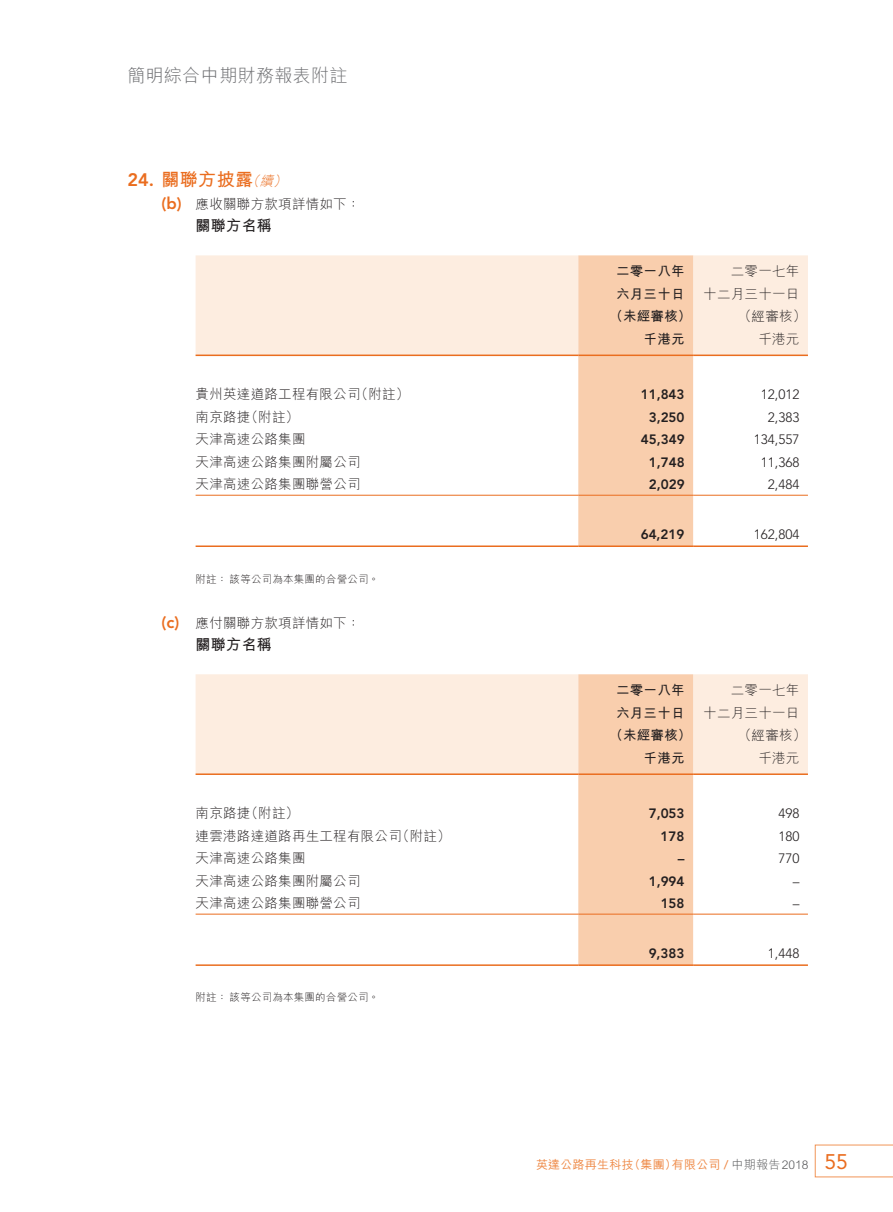
<style>
.page{position:relative;width:893px;height:1212px;background:#fff}
.page>*{position:absolute;margin:0;border:0;box-sizing:border-box;transform-origin:0 0}
.t1{font:300 18px "M Hei HK";letter-spacing:.02em;color:#6c6d70}
._01_H1{font:700 18px "M Hei HK";letter-spacing:.02em;color:#ea6d1f}
._03_H3{font:700 15px "M Hei HK";letter-spacing:.02em;color:#231f20}
._50_Table_txt{font:300 13.5px "M Hei HK";letter-spacing:.02em;color:#231f20}
._50_Table_txt-2{font:800 13.5px "Avenir LT Std";color:#231f20}
._50_Table_txt-3{font:300 13.5px "Avenir LT Std";color:#231f20}
._50_Table_txt-4{font:700 13.5px "M Hei HK";letter-spacing:.02em;color:#231f20}
._00_txt{font:300 13.5px "M Hei HK";letter-spacing:.02em;color:#231f20}
.t2{font:500 12px "M Hei HK";letter-spacing:.02em;color:#ee8743}
._06_Notes{font:300 10.5px "M Hei HK";letter-spacing:.02em;color:#231f20}
.s1{font-family:"Avenir LT Std";font-weight:800}
.s2{font-weight:300;font-style:italic;font-size:13.5px}
.s3{font-family:"Avenir LT Std";font-weight:800;font-size:16.5px;color:#ea6d1f}
.s4{font-family:"Avenir LT Std"}
.s5{font-weight:300;color:#57585a}
.s6{font-family:"Avenir LT Std";font-weight:400;font-size:21px;color:#ea6d1f}
</style>
<div class="page">
<svg style="left:815px;top:1144px;width:78px;height:33px"></svg>
<div style="left:196px;top:255px;width:612px;height:99px;background:#fdede0"></div>
<div style="left:578px;top:255px;width:115px;height:290px;background:#f9cead"></div>
<hr style="left:196px;top:354px;width:382px;height:2px;background:#ea6d1f">
<hr style="left:578px;top:354px;width:115px;height:2px;background:#ea6d1f">
<hr style="left:693px;top:354px;width:115px;height:2px;background:#ea6d1f">
<hr style="left:196px;top:495px;width:382px;height:1px;background:#ea6d1f">
<hr style="left:578px;top:495px;width:115px;height:1px;background:#ea6d1f">
<hr style="left:693px;top:495px;width:115px;height:1px;background:#ea6d1f">
<hr style="left:196px;top:545px;width:382px;height:2px;background:#ea6d1f">
<hr style="left:578px;top:545px;width:115px;height:2px;background:#ea6d1f">
<hr style="left:693px;top:545px;width:115px;height:2px;background:#ea6d1f">
<div style="left:196px;top:674px;width:612px;height:99px;background:#fdede0"></div>
<div style="left:578px;top:674px;width:115px;height:290px;background:#f9cead"></div>
<hr style="left:196px;top:773px;width:382px;height:2px;background:#ea6d1f">
<hr style="left:578px;top:773px;width:115px;height:2px;background:#ea6d1f">
<hr style="left:693px;top:773px;width:115px;height:2px;background:#ea6d1f">
<hr style="left:196px;top:914px;width:382px;height:1px;background:#ea6d1f">
<hr style="left:578px;top:914px;width:115px;height:1px;background:#ea6d1f">
<hr style="left:693px;top:914px;width:115px;height:1px;background:#ea6d1f">
<hr style="left:196px;top:964px;width:382px;height:2px;background:#ea6d1f">
<hr style="left:578px;top:964px;width:115px;height:2px;background:#ea6d1f">
<hr style="left:693px;top:964px;width:115px;height:2px;background:#ea6d1f">
<h1 class="t1" style="left:128px;top:66px;width:221px">簡明綜合中期財務報表附註</h1>
<p class="_01_H1" style="left:128px;top:166px;width:164px"><span class="s1">24.</span> 關聯方披露<span class="s2">（續）</span></p>
<p class="_00_txt" style="left:162px;top:197px;width:200px"><span class="s3">(b)</span> 應收關聯方款項詳情如下：</p>
<p class="_03_H3" style="left:196px;top:215px;width:78px">關聯方名稱</p>
<p class="_50_Table_txt-4" style="left:616px;top:261px;width:70px">二零一八年</p>
<p class="_50_Table_txt" style="left:731px;top:264px;width:70px">二零一七年</p>
<p class="_50_Table_txt-4" style="left:616px;top:284px;width:70px">六月三十日</p>
<p class="_50_Table_txt" style="left:703px;top:287px;width:98px">十二月三十一日</p>
<p class="_50_Table_txt-4" style="left:609px;top:306px;width:83px">（未經審核）</p>
<p class="_50_Table_txt" style="left:738px;top:309px;width:70px">（經審核）</p>
<p class="_50_Table_txt-4" style="left:644px;top:329px;width:43px">千港元</p>
<p class="_50_Table_txt" style="left:758px;top:332px;width:43px">千港元</p>
<p class="_50_Table_txt" style="left:196px;top:387px;width:215px">貴州英達道路工程有限公司（附註）</p>
<p class="_50_Table_txt-2" style="left:641px;top:387px;width:45px">11,843</p>
<p class="_50_Table_txt-3" style="left:761px;top:387px;width:40px">12,012</p>
<p class="_50_Table_txt" style="left:196px;top:410px;width:105px">南京路捷（附註）</p>
<p class="_50_Table_txt-2" style="left:649px;top:409px;width:37px">3,250</p>
<p class="_50_Table_txt-3" style="left:768px;top:409px;width:33px">2,383</p>
<p class="_50_Table_txt" style="left:196px;top:432px;width:111px">天津高速公路集團</p>
<p class="_50_Table_txt-2" style="left:641px;top:432px;width:45px">45,349</p>
<p class="_50_Table_txt-3" style="left:754px;top:432px;width:47px">134,557</p>
<p class="_50_Table_txt" style="left:196px;top:455px;width:166px">天津高速公路集團附屬公司</p>
<p class="_50_Table_txt-2" style="left:649px;top:454px;width:37px">1,748</p>
<p class="_50_Table_txt-3" style="left:761px;top:454px;width:40px">11,368</p>
<p class="_50_Table_txt" style="left:196px;top:477px;width:166px">天津高速公路集團聯營公司</p>
<p class="_50_Table_txt-2" style="left:649px;top:477px;width:37px">2,029</p>
<p class="_50_Table_txt-3" style="left:768px;top:477px;width:33px">2,484</p>
<p class="_50_Table_txt-2" style="left:641px;top:526px;width:45px">64,219</p>
<p class="_50_Table_txt-3" style="left:754px;top:526px;width:47px">162,804</p>
<p class="_06_Notes" style="left:196px;top:573px;width:185px">附註：該等公司為本集團的合營公司。</p>
<p class="_00_txt" style="left:162px;top:616px;width:200px"><span class="s3">(c)</span> 應付關聯方款項詳情如下：</p>
<p class="_03_H3" style="left:196px;top:634px;width:78px">關聯方名稱</p>
<p class="_50_Table_txt-4" style="left:616px;top:680px;width:70px">二零一八年</p>
<p class="_50_Table_txt" style="left:731px;top:683px;width:70px">二零一七年</p>
<p class="_50_Table_txt-4" style="left:616px;top:703px;width:70px">六月三十日</p>
<p class="_50_Table_txt" style="left:703px;top:706px;width:98px">十二月三十一日</p>
<p class="_50_Table_txt-4" style="left:609px;top:725px;width:83px">（未經審核）</p>
<p class="_50_Table_txt" style="left:738px;top:728px;width:70px">（經審核）</p>
<p class="_50_Table_txt-4" style="left:644px;top:748px;width:43px">千港元</p>
<p class="_50_Table_txt" style="left:758px;top:751px;width:43px">千港元</p>
<p class="_50_Table_txt" style="left:196px;top:806px;width:105px">南京路捷（附註）</p>
<p class="_50_Table_txt-2" style="left:649px;top:805px;width:37px">7,053</p>
<p class="_50_Table_txt-3" style="left:778px;top:806px;width:23px">498</p>
<p class="_50_Table_txt" style="left:196px;top:829px;width:256px">連雲港路達道路再生工程有限公司（附註）</p>
<p class="_50_Table_txt-2" style="left:661px;top:828px;width:25px">178</p>
<p class="_50_Table_txt-3" style="left:778px;top:828px;width:23px">180</p>
<p class="_50_Table_txt" style="left:196px;top:851px;width:111px">天津高速公路集團</p>
<p class="_50_Table_txt-2" style="left:678px;top:850px;width:8px">–</p>
<p class="_50_Table_txt-3" style="left:778px;top:851px;width:23px">770</p>
<p class="_50_Table_txt" style="left:196px;top:874px;width:166px">天津高速公路集團附屬公司</p>
<p class="_50_Table_txt-2" style="left:649px;top:873px;width:37px">1,994</p>
<p class="_50_Table_txt-3" style="left:793px;top:873px;width:8px">–</p>
<p class="_50_Table_txt" style="left:196px;top:896px;width:166px">天津高速公路集團聯營公司</p>
<p class="_50_Table_txt-2" style="left:661px;top:895px;width:25px">158</p>
<p class="_50_Table_txt-3" style="left:793px;top:896px;width:8px">–</p>
<p class="_50_Table_txt-2" style="left:649px;top:945px;width:37px">9,383</p>
<p class="_50_Table_txt-3" style="left:768px;top:945px;width:33px">1,448</p>
<p class="_06_Notes" style="left:196px;top:992px;width:185px">附註：該等公司為本集團的合營公司。</p>
<p class="t2" style="left:536px;top:1156px;width:313px">英達公路再生科技（集團）有限公司 <span class="s4">/</span> <span class="s5">中期報告2018</span> <span class="s6">55</span></p>
</div>
